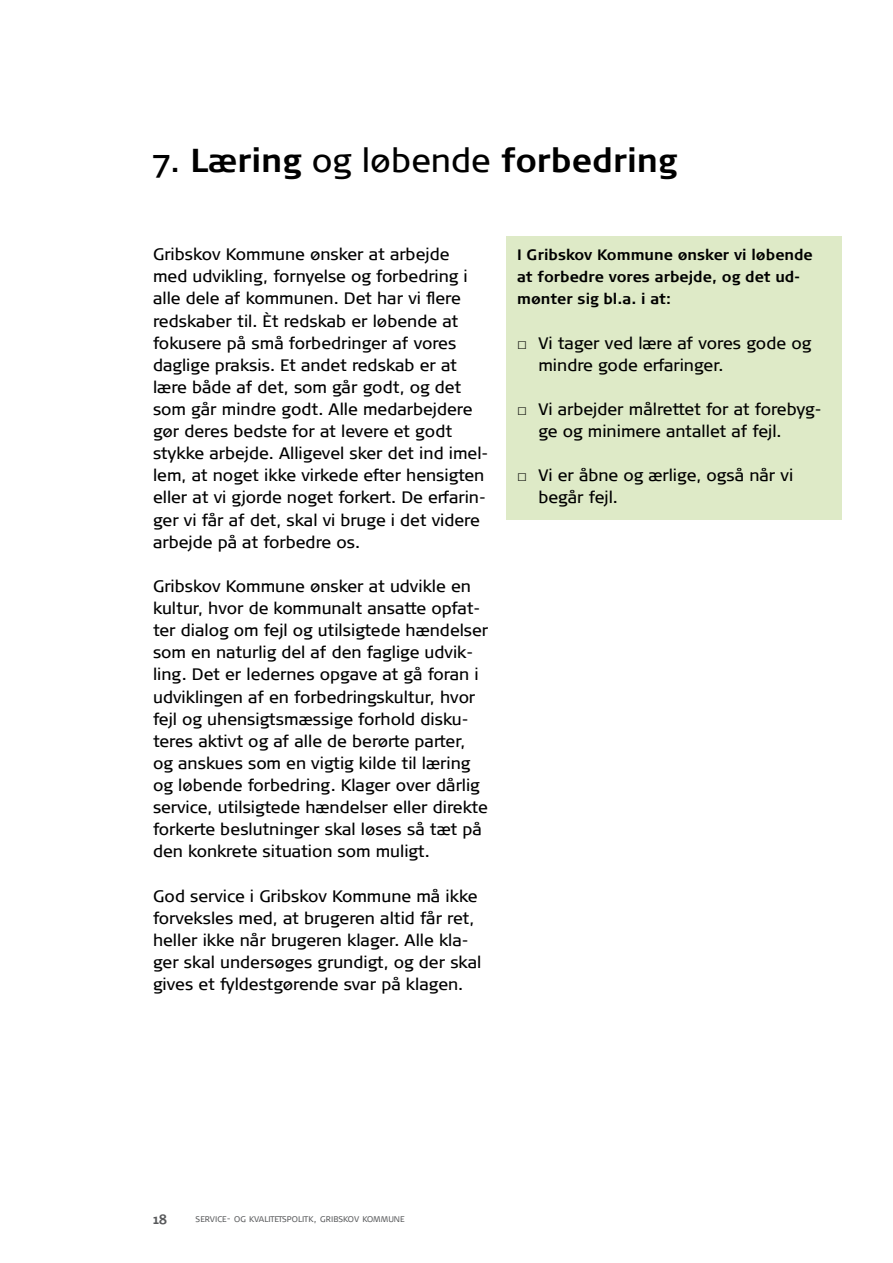
<style>
.page{position:relative;width:893px;height:1263px;background:#fff}
.page>*{position:absolute;margin:0;border:0;box-sizing:border-box;transform-origin:0 0}
.t1{font:700 33px "Signa Normal";color:#000}
.t2{font:16.5px/22px "Signa Normal";color:#000}
.t3{font:700 15px/22px "Signa Normal";color:#000}
.t4{font:700 13.5px "Signa Caps";color:#58595b}
.t5{font:300 10.5px "Signa Caps";color:#58595b}
.s1{font-weight:400}
.s2{font-family:"Verdana"}
</style>
<div class="page">
<div style="left:506px;top:237px;width:336px;height:283px;background:#deeac7"></div>
<h1 class="t1" style="left:153px;top:141px;width:526px"><span class="s1">7.</span> Læring <span class="s1">og løbende</span> forbedring</h1>
<p class="t2" style="left:153px;top:243px;width:337px">Gribskov Kommune ønsker at arbejde<br>med udvikling, fornyelse og forbedring i alle dele af kommunen. Det har vi flere redskaber til. Èt redskab er løbende at fokusere på små forbedringer af vores daglige praksis. Et andet redskab er at lære både af det, som går godt, og det som går mindre godt. Alle medarbejdere gør deres bedste for at levere et godt stykke arbejde. Alligevel sker det ind imel&shy;lem, at noget ikke virkede efter hensigten eller at vi gjorde noget forkert. De erfarin&shy;ger vi får af det, skal vi bruge i det videre arbejde på at forbedre os.</p>
<p class="t2" style="left:153px;top:575px;width:337px">Gribskov Kommune ønsker at udvikle en kultur, hvor de kommunalt ansatte opfat&shy;ter dialog om fejl og utilsigtede hændelser som en naturlig del af den faglige udvik&shy;ling. Det er ledernes opgave at gå foran i udviklingen af en forbedringskultur, hvor fejl og uhensigtsmæssige forhold disku&shy;teres aktivt og af alle de berørte parter, og anskues som en vigtig kilde til læring og løbende forbedring. Klager over dårlig service, utilsigtede hændelser eller direkte forkerte beslutninger skal løses så tæt på den konkrete situation som muligt.</p>
<p class="t2" style="left:153px;top:885px;width:330px">God service i Gribskov Kommune må ikke forveksles med, at brugeren altid får ret, heller ikke når brugeren klager. Alle kla&shy;ger skal undersøges grundigt, og der skal gives et fyldestgørende svar på klagen.</p>
<p class="t3" style="left:517px;top:244px;width:297px">I Gribskov Kommune ønsker vi løbende at forbedre vores arbejde, og det ud&shy;mønter sig bl.a. i at:</p>
<p class="t2" style="left:538px;top:332px;width:274px;text-indent:-21px"><span class="s2">□</span> Vi tager ved lære af vores gode og mindre gode erfaringer.</p>
<p class="t2" style="left:538px;top:398px;width:285px;text-indent:-21px"><span class="s2">□</span> Vi arbejder målrettet for at forebyg&shy;ge og minimere antallet af fejl.</p>
<p class="t2" style="left:538px;top:465px;width:256px;text-indent:-21px"><span class="s2">□</span> Vi er åbne og ærlige, også når vi begår fejl.</p>
<p class="t4" style="left:153px;top:1211px;width:16px">18</p>
<p class="t5" style="left:196px;top:1212px;width:211px">service- og kvalitetspolitk, gribskov kommune</p>
</div>
